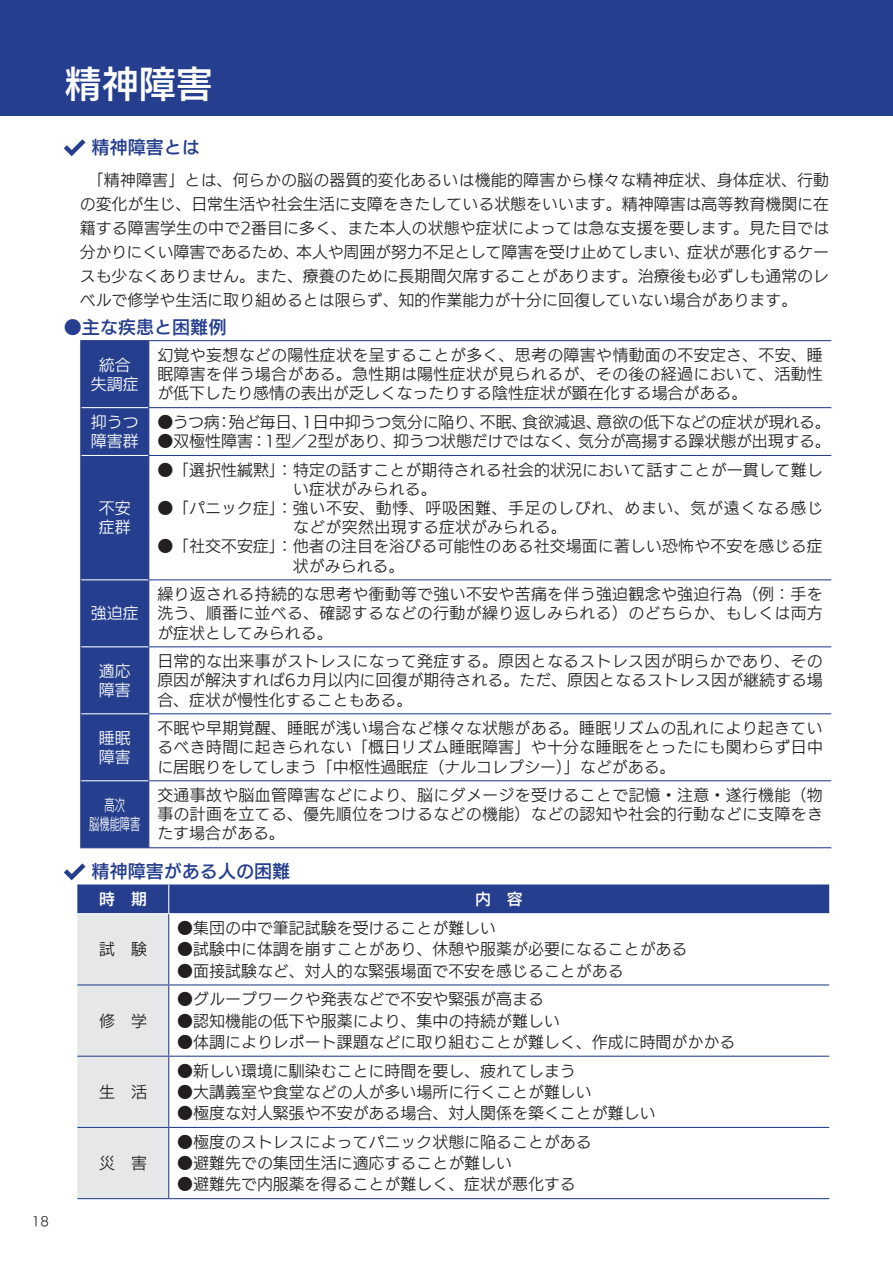
<style>
.page{position:relative;width:893px;height:1263px;background:#fff}
.page>*{position:absolute;margin:0;border:0;box-sizing:border-box;transform-origin:0 0}
.t1{font:37.2px "UD Kakugo Small Pr 6 DB";color:#fff}
.t2{font:18px "UD Kakugo Small Pr 6 DB";color:#253f8e}
.t3{font:15.9px/19.2px "UD Kakugo Small Pr 6 R";color:#231f20;text-align:justify}
.t4{font:15.9px/19.2px "UD Kakugo Small Pr 6 R";letter-spacing:.045em;color:#231f20}
.t5{font:15.9px "UD Kakugo Small Pr 6 R";letter-spacing:-.02em;color:#231f20}
.t6{font:15.9px/19.2px "UD Kakugo Small Pr 6 R";color:#fff}
.t7{font:15.9px/19.2px "UD Kakugo Small Pr 6 R";color:#fff;text-align:center;scale:.64 1}
.t8{font:15.9px "UD Kakugo Small Pr 6 DB";color:#fff}
.t9{font:12.75px "UD Kakugo Small Pr 6 R";color:#231f20}
</style>
<div class="page">
<svg style="left:64px;top:139px;width:21px;height:17px"></svg>
<svg style="left:64px;top:863px;width:765px;height:336px"></svg>
<div style="left:81px;top:341px;width:67px;height:506px;background:#253f8e"></div>
<hr style="left:81px;top:407px;width:67px;height:1px;background:#fff">
<hr style="left:81px;top:455px;width:67px;height:1px;background:#fff">
<hr style="left:149px;top:340px;width:682px;height:1px;background:#253f8e">
<hr style="left:148px;top:341px;width:1px;height:66px;background:#253f8e">
<hr style="left:148px;top:407px;width:683px;height:1px;background:#253f8e">
<hr style="left:148px;top:408px;width:1px;height:47px;background:#253f8e">
<hr style="left:148px;top:455px;width:683px;height:1px;background:#253f8e">
<hr style="left:148px;top:456px;width:1px;height:123px;background:#253f8e">
<hr style="left:148px;top:579px;width:683px;height:1px;background:#253f8e">
<hr style="left:148px;top:580px;width:1px;height:66px;background:#253f8e">
<hr style="left:148px;top:646px;width:683px;height:1px;background:#253f8e">
<hr style="left:148px;top:647px;width:1px;height:66px;background:#253f8e">
<hr style="left:148px;top:713px;width:683px;height:1px;background:#253f8e">
<hr style="left:148px;top:714px;width:1px;height:66px;background:#253f8e">
<hr style="left:148px;top:780px;width:683px;height:1px;background:#253f8e">
<hr style="left:148px;top:781px;width:1px;height:66px;background:#253f8e">
<hr style="left:149px;top:847px;width:682px;height:1px;background:#253f8e">
<hr style="left:80px;top:340px;width:69px;height:1px;background:#253f8e">
<hr style="left:80px;top:341px;width:1px;height:67px;background:#253f8e">
<hr style="left:80px;top:408px;width:1px;height:47px;background:#253f8e">
<hr style="left:80px;top:455px;width:1px;height:125px;background:#253f8e">
<hr style="left:80px;top:580px;width:1px;height:67px;background:#253f8e">
<hr style="left:80px;top:647px;width:1px;height:67px;background:#253f8e">
<hr style="left:80px;top:714px;width:1px;height:67px;background:#253f8e">
<hr style="left:80px;top:781px;width:1px;height:66px;background:#253f8e">
<hr style="left:80px;top:847px;width:69px;height:1px;background:#253f8e">
<hr style="left:81px;top:579px;width:67px;height:1px;background:#fff">
<hr style="left:81px;top:646px;width:67px;height:1px;background:#fff">
<hr style="left:81px;top:713px;width:67px;height:1px;background:#fff">
<hr style="left:81px;top:780px;width:67px;height:1px;background:#fff">
<div style="left:0;top:0;width:893px;height:116px;background:#253f8e"></div>
<p class="t9" style="left:32px;top:1214px;width:18px">18</p>
<h1 class="t1" style="left:64px;top:63px;width:150px">精神障害</h1>
<p class="t2" style="left:92px;top:137px;width:110px">精神障害とは</p>
<p class="t3" style="left:80px;top:169px;width:751px;line-height:23.9px">　「精神障害」とは、何らかの脳の器質的変化あるいは機能的障害から様々な精神症状、身体症状、行動の変化が生じ、日常生活や社会生活に支障をきたしている状態をいいます。精神障害は高等教育機関に在籍する障害学生の中で2番目に多く、また本人の状態や症状によっては急な支援を要します。見た目では分かりにくい障害であるため、本人や周囲が努力不足として障害を受け止めてしまい、症状が悪化するケースも少なくありません。また、療養のために長期間欠席することがあります。治療後も必ずしも通常のレベルで修学や生活に取り組めるとは限らず、知的作業能力が十分に回復していない場合があります。</p>
<p class="t2" style="left:64px;top:317px;width:164px">●主な疾患と困難例</p>
<p class="t6" style="left:91px;top:356px;width:49px;text-align:center">統合失調症</p>
<p class="t3" style="left:157px;top:346px;width:667px">幻覚や妄想などの陽性症状を呈することが多く、思考の障害や情動面の不安定さ、不安、睡眠障害を伴う場合がある。急性期は陽性症状が見られるが、その後の経過において、活動性が低下したり感情の表出が乏しくなったりする陰性症状が顕在化する場合がある。</p>
<p class="t6" style="left:91px;top:413px;width:49px">抑うつ障害群</p>
<p class="t5" style="left:157px;top:413px;width:675px">●うつ病：殆ど毎日、1日中抑うつ気分に陥り、不眠、食欲減退、意欲の低下などの症状が現れる。</p>
<p class="t3" style="left:157px;top:432px;width:675px">●双極性障害：1型／2型があり、抑うつ状態だけではなく、気分が高揚する躁状態が出現する。</p>
<p class="t6" style="left:99px;top:499px;width:33px">不安症群</p>
<p class="t6" style="left:91px;top:604px;width:49px">強迫症</p>
<p class="t3" style="left:293px;top:461px;width:531px;text-indent:-136px">●「選択性緘黙」： 特定の話すことが期待される社会的状況において話すことが一貫して難しい症状がみられる。</p>
<p class="t4" style="left:293px;top:499px;width:532px;text-indent:-136px">●「パニック症」：強い不安、動悸、呼吸困難、手足のしびれ、めまい、気が遠くなる感じなどが突然出現する症状がみられる。</p>
<p class="t3" style="left:293px;top:537px;width:531px;text-indent:-136px">●「社交不安症」：他者の注目を浴びる可能性のある社交場面に著しい恐怖や不安を感じる症状がみられる。</p>
<p class="t3" style="left:157px;top:585px;width:667px">繰り返される持続的な思考や衝動等で強い不安や苦痛を伴う強迫観念や強迫行為（例：手を洗う、順番に並べる、確認するなどの行動が繰り返しみられる）のどちらか、もしくは両方が症状としてみられる。</p>
<p class="t6" style="left:99px;top:662px;width:33px">適応障害</p>
<p class="t3" style="left:157px;top:652px;width:667px">日常的な出来事がストレスになって発症する。原因となるストレス因が明らかであり、その原因が解決すれば6カ月以内に回復が期待される。ただ、原因となるストレス因が継続する場合、症状が慢性化することもある。</p>
<p class="t6" style="left:99px;top:729px;width:33px">睡眠障害</p>
<p class="t3" style="left:157px;top:719px;width:667px">不眠や早期覚醒、睡眠が浅い場合など様々な状態がある。睡眠リズムの乱れにより起きているべき時間に起きられない「概日リズム睡眠障害」や十分な睡眠をとったにも関わらず日中に居眠りをしてしまう「中枢性過眠症（ナルコレプシー）」などがある。</p>
<p class="t7" style="left:89px;top:796px;width:81px">高次<br>脳機能障害</p>
<p class="t3" style="left:157px;top:786px;width:667px">交通事故や脳血管障害などにより、脳にダメージを受けることで記憶・注意・遂行機能（物事の計画を立てる、優先順位をつけるなどの機能）などの認知や社会的行動などに支障をきたす場合がある。</p>
<p class="t2" style="left:92px;top:861px;width:200px">精神障害がある人の困難</p>
<p class="t8" style="left:99px;top:890px;width:49px">時　期</p>
<p class="t8" style="left:475px;top:890px;width:49px">内　容</p>
<p class="t3" style="left:99px;top:940px;width:49px">試　験</p>
<p class="t3" style="left:177px;top:919px;width:320px">●集団の中で筆記試験を受けることが難しい</p>
<p class="t3" style="left:177px;top:940px;width:512px">●試験中に体調を崩すことがあり、休憩や服薬が必要になることがある</p>
<p class="t3" style="left:177px;top:961px;width:448px">●面接試験など、対人的な緊張場面で不安を感じることがある</p>
<p class="t3" style="left:99px;top:1011px;width:49px">修　学</p>
<p class="t3" style="left:99px;top:1083px;width:49px">生　活</p>
<p class="t3" style="left:99px;top:1154px;width:49px">災　害</p>
<p class="t3" style="left:177px;top:990px;width:368px">●グループワークや発表などで不安や緊張が高まる</p>
<p class="t3" style="left:177px;top:1011px;width:384px">●認知機能の低下や服薬により、集中の持続が難しい</p>
<p class="t3" style="left:177px;top:1033px;width:560px">●体調によりレポート課題などに取り組むことが難しく、作成に時間がかかる</p>
<p class="t3" style="left:177px;top:1061px;width:400px">●新しい環境に馴染むことに時間を要し、疲れてしまう</p>
<p class="t3" style="left:177px;top:1083px;width:416px">●大講義室や食堂などの人が多い場所に行くことが難しい</p>
<p class="t3" style="left:177px;top:1104px;width:480px">●極度な対人緊張や不安がある場合、対人関係を築くことが難しい</p>
<p class="t3" style="left:177px;top:1133px;width:416px">●極度のストレスによってパニック状態に陥ることがある</p>
<p class="t3" style="left:177px;top:1154px;width:336px">●避難先での集団生活に適応することが難しい</p>
<p class="t3" style="left:177px;top:1175px;width:400px">●避難先で内服薬を得ることが難しく、症状が悪化する</p>
</div>
